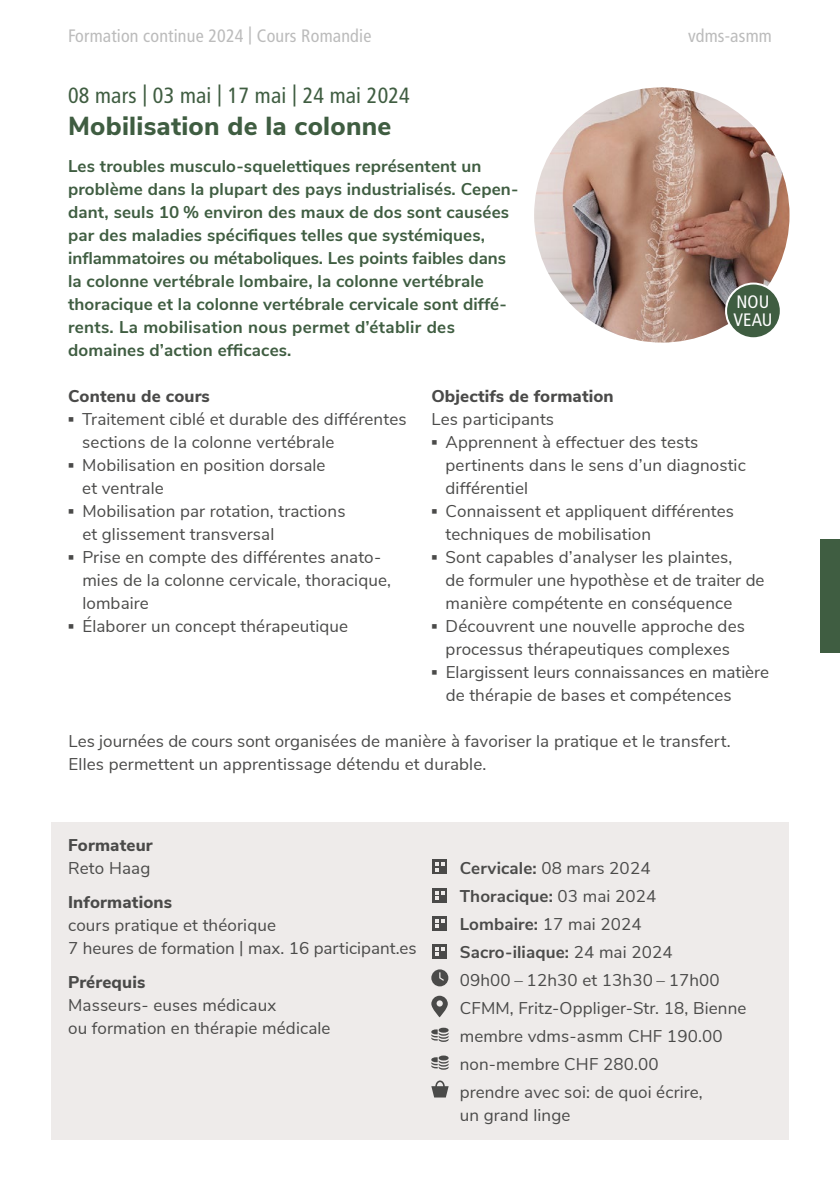
<style>
.page{position:relative;width:840px;height:1191px;background:#fff}
.page>*{position:absolute;margin:0;border:0;box-sizing:border-box;transform-origin:0 0}
.t1{font:800 26px "Nunito Sans";letter-spacing:.01em;color:#3f5d41}
.t2{font:condensed 22px "Frutiger LT Std";letter-spacing:.01em;color:#3f5d41}
.t3{font:condensed 18px "Frutiger LT Std";letter-spacing:.01em;color:#bcbcbc}
.t4{font:condensed 18px/18px "Frutiger LT Std";letter-spacing:.01em;color:#fff}
.t5{font:17px/23px "Nunito Sans";letter-spacing:.01em;color:#4a4a49}
.t6{font:700 17px/23px "Nunito Sans";letter-spacing:.01em;color:#3f5d41}
.t7{font:800 17px "Nunito Sans";letter-spacing:.01em;color:#4a4a49}
.s1{font-family:"Arial";font-weight:700}
.s2{font-weight:700}
</style>
<div class="page">
<div style="left:819px;top:539px;width:20px;height:113px;background:#3f5d41"></div>
<div style="left:51px;top:822px;width:737px;height:318px;background:#eeebea"></div>
<div style="left:432px;top:860px;width:14px;height:14px;background:#4a4a49"></div>
<svg style="left:435px;top:862px;width:9px;height:9px"></svg>
<div style="left:432px;top:944px;width:14px;height:14px;background:#4a4a49"></div>
<svg style="left:435px;top:947px;width:9px;height:8px"></svg>
<div style="left:432px;top:916px;width:14px;height:14px;background:#4a4a49"></div>
<svg style="left:435px;top:919px;width:9px;height:8px"></svg>
<div style="left:432px;top:888px;width:14px;height:14px;background:#4a4a49"></div>
<svg style="left:435px;top:891px;width:9px;height:8px"></svg>
<div style="left:431px;top:969px;width:17px;height:17px;background:#4a4a49;border-radius:50%"></div>
<svg style="left:439px;top:972px;width:5px;height:9px"></svg>
<svg style="left:431px;top:1027px;width:17px;height:15px"></svg>
<svg style="left:431px;top:1055px;width:17px;height:14px"></svg>
<svg style="left:431px;top:995px;width:16px;height:22px"></svg>
<svg style="left:436px;top:1000px;width:6px;height:6px"></svg>
<svg style="left:431px;top:1086px;width:17px;height:11px"></svg>
<div style="left:435px;top:1080px;width:9px;height:12px;border:2px solid #4a4a49;border-radius:50%"></div>
<img style="left:534px;top:87px;width:255px;height:255px;border-radius:128px">
<div style="left:725px;top:283px;width:55px;height:55px;background:#3f5d41;border-radius:50%"></div>
<div style="left:724px;top:282px;width:57px;height:57px;border:2px solid #fff;border-radius:50%"></div>
<p class="t3" style="left:68px;top:25px;width:304px">Formation continue 2024 | Cours Romandie</p>
<p class="t3" style="left:687px;top:25px;width:85px">vdms-asmm</p>
<p class="t2" style="left:68px;top:82px;width:343px">08 mars | 03 mai | 17 mai | 24 mai 2024</p>
<h1 class="t1" style="left:68px;top:107px;width:324px">Mobilisation de la colonne</h1>
<p class="t6" style="left:68px;top:153px;width:451px">Les troubles musculo-squelettiques représentent un problème dans la plupart des pays industrialisés. Cepen&shy;dant, seuls 10 % environ des maux de dos sont causées par des maladies spécifiques telles que systémiques, inflammatoires ou métaboliques. Les points faibles dans la colonne vertébrale lombaire, la colonne vertébrale thoracique et la colonne vertébrale cervicale sont diffé&shy;rents. La mobilisation nous permet d’établir des domaines d’action efficaces.</p>
<p class="t7" style="left:68px;top:383px;width:143px">Contenu de cours</p>
<p class="t5" style="left:82px;top:406px;width:325px;text-indent:-14px"><span class="s1">▪</span> Traitement ciblé et durable des différentes sections de la colonne vertébrale</p>
<p class="t5" style="left:82px;top:452px;width:244px;text-indent:-14px"><span class="s1">▪</span> Mobilisation en position dorsale et ventrale</p>
<p class="t5" style="left:82px;top:498px;width:264px;text-indent:-14px"><span class="s1">▪</span> Mobilisation par rotation, tractions et glissement transversal</p>
<p class="t5" style="left:82px;top:544px;width:310px;text-indent:-14px"><span class="s1">▪</span> Prise en compte des différentes anato&shy;mies de la colonne cervicale, thoracique, lombaire</p>
<p class="t5" style="left:68px;top:613px;width:281px"><span class="s1">▪</span> Élaborer un concept thérapeutique</p>
<p class="t4" style="left:733px;top:292px;width:40px">NOU<br>VEAU</p>
<p class="t7" style="left:431px;top:383px;width:184px">Objectifs de formation</p>
<p class="t5" style="left:431px;top:406px;width:124px">Les participants</p>
<p class="t5" style="left:445px;top:429px;width:301px;text-indent:-14px"><span class="s1">▪</span> Apprennent à effectuer des tests pertinents dans le sens d’un diagnostic différentiel</p>
<p class="t5" style="left:445px;top:498px;width:290px;text-indent:-14px"><span class="s1">▪</span> Connaissent et appliquent différentes techniques de mobilisation</p>
<p class="t5" style="left:445px;top:544px;width:320px;text-indent:-14px"><span class="s1">▪</span> Sont capables d’analyser les plaintes,<br>de formuler une hypothèse et de traiter de manière compétente en conséquence</p>
<p class="t5" style="left:431px;top:613px;width:315px;text-align:center"><span class="s1">▪</span> Découvrent une nouvelle approche des processus thérapeutiques complexes</p>
<p class="t5" style="left:445px;top:659px;width:325px;text-indent:-14px"><span class="s1">▪</span> Elargissent leurs connaissances en matière de thérapie de bases et compétences</p>
<p class="t5" style="left:69px;top:728px;width:663px">Les journées de cours sont organisées de manière à favoriser la pratique et le transfert.<br>Elles permettent un apprentissage détendu et durable.</p>
<p class="t7" style="left:68px;top:832px;width:86px">Formateur</p>
<p class="t5" style="left:68px;top:855px;width:84px">Reto Haag</p>
<p class="t7" style="left:68px;top:889px;width:105px">Informations</p>
<p class="t5" style="left:68px;top:912px;width:350px">cours pratique et théorique<br>7 heures de formation | max. 16 participant.es</p>
<p class="t7" style="left:68px;top:970px;width:79px">Prérequis</p>
<p class="t5" style="left:68px;top:993px;width:264px">Masseurs- euses médicaux<br>ou formation en thérapie médicale</p>
<p class="t5" style="left:459px;top:852px;width:288px;line-height:28px"><span class="s2">Cervicale:</span> 08 mars 2024<br><span class="s2">Thoracique:</span> 03 mai 2024<br><span class="s2">Lombaire:</span> 17 mai 2024<br><span class="s2">Sacro-iliaque:</span> 24 mai 2024<br>09h00 – 12h30 et 13h30 – 17h00<br>CFMM, Fritz-Oppliger-Str. 18, Bienne membre vdms-asmm CHF 190.00 non-membre CHF 280.00<br>prendre avec soi: de quoi écrire,</p>
<p class="t5" style="left:459px;top:1102px;width:112px">un grand linge</p>
</div>
